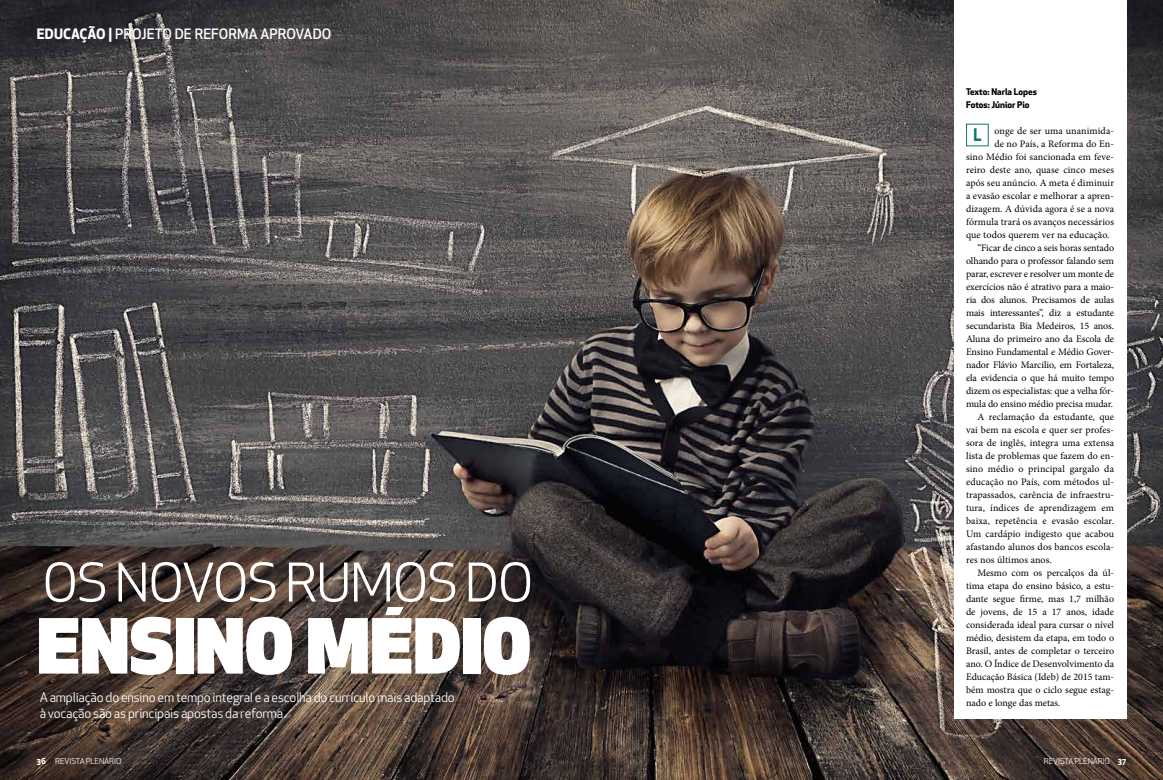
<style>
.page{position:relative;width:1163px;height:780px;background:#fff}
.page>*{position:absolute;margin:0;border:0;box-sizing:border-box;transform-origin:0 0}
.t1{font:900 74px "Apex New";color:#fff}
.t2{font:52px "Apex New";letter-spacing:-.02em;color:#fff}
.t3{font:700 17px "Apex New";color:#0b786e;scale:.9 1}
.t4{font:500 14px "Apex New";letter-spacing:.005em;color:#fff}
.t5{font:13px/15.6px "Apex New";letter-spacing:-.015em;color:#fff}
.t6{font:10px "Minion Pro";color:#000}
.t7{font:700 9px/13px "Apex New";color:#000}
.t8{font:8px "Apex New";letter-spacing:-.015em;color:#fff}
.s1{font-weight:700}
</style>
<div class="page">
<img style="left:0;top:0;width:1162px;height:780px">
<div style="left:953px;top:0;width:172px;height:719px;background:#fff"></div>
<h3 class="t4" style="left:37px;top:24px;width:296px"><span class="s1">EDUCAÇÃO |</span> PROJETO DE REFORMA APROVADO</h3>
<h2 class="t2" style="left:43px;top:549px;width:492px">OS NOVOS RUMOS DO</h2>
<h1 class="t1" style="left:37px;top:597px;width:495px">ENSINO MÉDIO</h1>
<h3 class="t5" style="left:40px;top:689px;width:416px">A ampliação do ensino em tempo integral e a escolha do currículo mais adaptado à vocação são as principais apostas da reforma</h3>
<p class="t7" style="left:965px;top:84px;width:72px">Texto: Narla Lopes<br>Fotos: Júnior Pio</p>
<h3 class="t3" style="left:973px;top:123px;width:10px">L</h3>
<p class="t6" style="left:994px;top:124px;width:121px">onge de ser uma unanimida-</p>
<p class="t6" style="left:994px;top:137px;width:121px">de no País, a Reforma do En-</p>
<p class="t6" style="left:965px;top:150px;width:149px">sino Médio foi sancionada em feve-</p>
<p class="t6" style="left:965px;top:163px;width:149px">reiro deste ano, quase cinco meses</p>
<p class="t6" style="left:965px;top:176px;width:149px">após seu anúncio. A meta é diminuir</p>
<p class="t6" style="left:965px;top:189px;width:149px">a evasão escolar e melhorar a apren-</p>
<p class="t6" style="left:965px;top:202px;width:149px">dizagem. A dúvida agora é se a nova</p>
<p class="t6" style="left:965px;top:215px;width:149px">fórmula trará os avanços necessários</p>
<p class="t6" style="left:965px;top:228px;width:145px">que todos querem ver na educação.</p>
<p class="t6" style="left:977px;top:241px;width:138px">“Ficar de cinco a seis horas sentado</p>
<p class="t6" style="left:965px;top:254px;width:149px">olhando para o professor falando sem</p>
<p class="t6" style="left:965px;top:267px;width:149px">parar, escrever e resolver um monte de</p>
<p class="t6" style="left:965px;top:280px;width:149px">exercícios não é atrativo para a maio-</p>
<p class="t6" style="left:965px;top:293px;width:149px">ria dos alunos. Precisamos de aulas</p>
<p class="t6" style="left:965px;top:306px;width:149px">mais interessantes”, diz a estudante</p>
<p class="t6" style="left:965px;top:319px;width:149px">secundarista Bia Medeiros, 15 anos.</p>
<p class="t6" style="left:965px;top:332px;width:149px">Aluna do primeiro ano da Escola de</p>
<p class="t6" style="left:965px;top:345px;width:149px">Ensino Fundamental e Médio Gover-</p>
<p class="t6" style="left:965px;top:358px;width:149px">nador Flávio Marcilio, em Fortaleza,</p>
<p class="t6" style="left:965px;top:371px;width:149px">ela evidencia o que há muito tempo</p>
<p class="t6" style="left:965px;top:384px;width:149px">dizem os especialistas: que a velha fór-</p>
<p class="t6" style="left:965px;top:397px;width:148px">mula do ensino médio precisa mudar.</p>
<p class="t6" style="left:977px;top:410px;width:138px">A reclamação da estudante, que</p>
<p class="t6" style="left:965px;top:423px;width:149px">vai bem na escola e quer ser profes-</p>
<p class="t6" style="left:965px;top:436px;width:149px">sora de inglês, integra uma extensa</p>
<p class="t6" style="left:965px;top:449px;width:149px">lista de problemas que fazem do en-</p>
<p class="t6" style="left:965px;top:462px;width:149px">sino médio o principal gargalo da</p>
<p class="t6" style="left:965px;top:475px;width:149px">educação no País, com métodos ul-</p>
<p class="t6" style="left:965px;top:488px;width:149px">trapassados, carência de infraestru-</p>
<p class="t6" style="left:965px;top:501px;width:149px">tura, índices de aprendizagem em</p>
<p class="t6" style="left:965px;top:514px;width:149px">baixa, repetência e evasão escolar.</p>
<p class="t6" style="left:965px;top:527px;width:149px">Um cardápio indigesto que acabou</p>
<p class="t6" style="left:965px;top:540px;width:149px">afastando alunos dos bancos escola-</p>
<p class="t6" style="left:965px;top:553px;width:87px">res nos últimos anos.</p>
<p class="t6" style="left:977px;top:566px;width:138px">Mesmo com os percalços da úl-</p>
<p class="t6" style="left:965px;top:579px;width:149px">tima etapa do ensino básico, a estu-</p>
<p class="t6" style="left:965px;top:592px;width:149px">dante segue firme, mas 1,7 milhão</p>
<p class="t6" style="left:965px;top:605px;width:149px">de jovens, de 15 a 17 anos, idade</p>
<p class="t6" style="left:965px;top:618px;width:149px">considerada ideal para cursar o nível</p>
<p class="t6" style="left:965px;top:631px;width:149px">médio, desistem da etapa, em todo o</p>
<p class="t6" style="left:965px;top:644px;width:149px">Brasil, antes de completar o terceiro</p>
<p class="t6" style="left:965px;top:657px;width:149px">ano. O Índice de Desenvolvimento da</p>
<p class="t6" style="left:965px;top:670px;width:149px">Educação Básica (Ideb) de 2015 tam-</p>
<p class="t6" style="left:965px;top:683px;width:149px">bém mostra que o ciclo segue estag-</p>
<p class="t6" style="left:965px;top:696px;width:96px">nado e longe das metas.</p>
<p class="t8" style="left:37px;top:755px;width:86px"><span class="s1">36</span> REVISTA PLENÁRIO</p>
<p class="t8" style="left:1043px;top:755px;width:84px">REVISTAPLENÁRIO <span class="s1">37</span></p>
</div>
